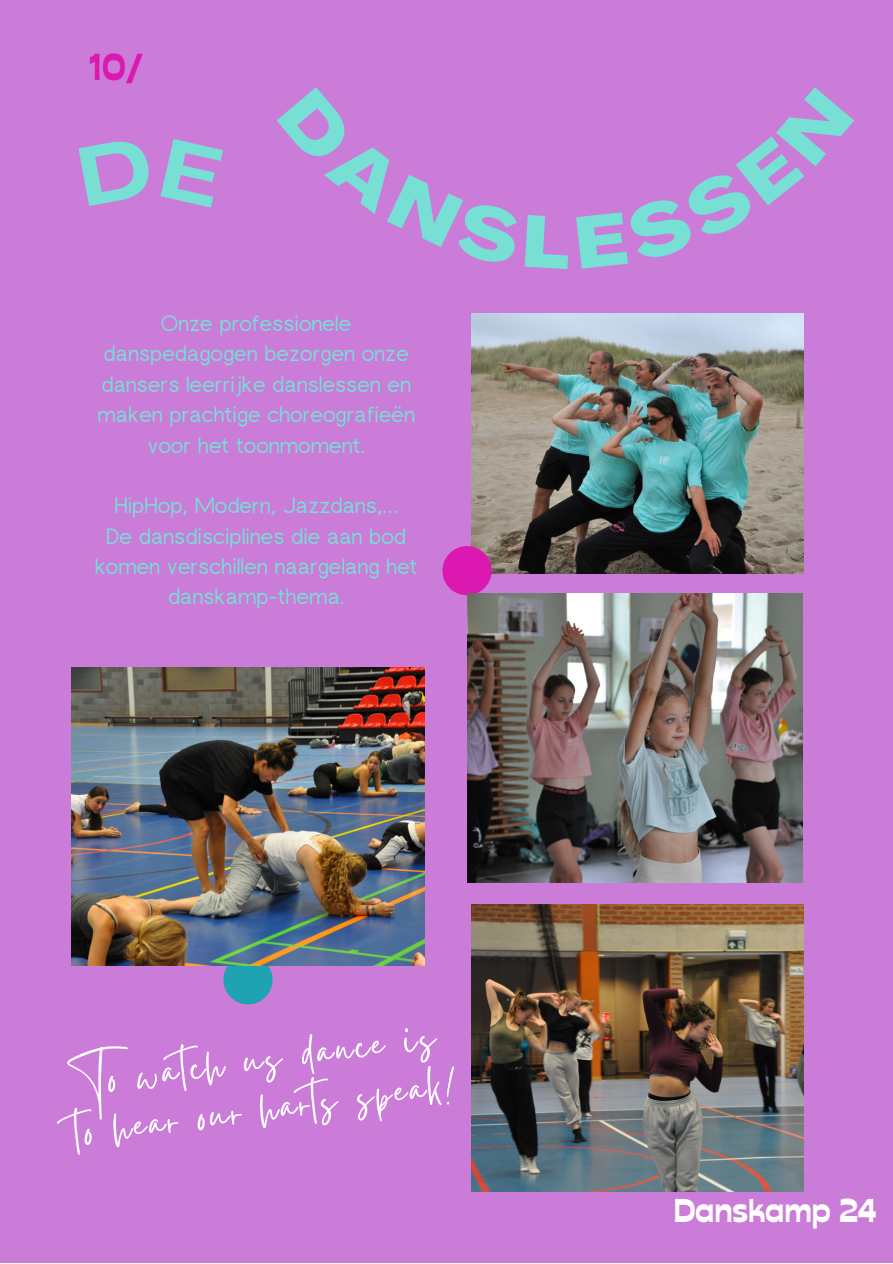
<style>
.page{position:relative;width:893px;height:1264px;background:#fff}
.page>*{position:absolute;margin:0;border:0;box-sizing:border-box;transform-origin:0 0}
.t1{font:55.5px "Gistesy";color:#fff}
.t2{font:800 37.5px "Stadio Deva";color:#db18b0}
.t3{font:800 33px "Stadio Deva";letter-spacing:-.015em;color:#fff}
.t4{font:22.35px/30.3px "rugratssans";color:#77dfd4;text-align:center}
</style>
<div class="page">
<div style="left:0;top:0;width:892px;height:1262px;background:#ca7cd8"></div>
<img style="left:471px;top:313px;width:332px;height:260px">
<svg style="left:223px;top:965px;width:49px;height:39px;background:#3a9db6"></svg>
<img style="left:72px;top:667px;width:353px;height:298px">
<svg style="left:442px;top:546px;width:49px;height:49px;background:#d32db2"></svg>
<img style="left:467px;top:594px;width:335px;height:289px">
<img style="left:471px;top:904px;width:332px;height:287px">
<p class="t2" style="left:89px;top:44px;width:56px">10/</p>
<p class="t4" style="left:97px;top:310px;width:319px">Onze professionele danspedagogen bezorgen onze dansers leerrijke danslessen en maken prachtige choreografieën voor het toonmoment.</p>
<p class="t4" style="left:114px;top:492px;width:285px">HipHop, Modern, Jazzdans,…</p>
<p class="t4" style="left:95px;top:523px;width:324px">De dansdisciplines die aan bod komen verschillen naargelang het danskamp-thema.</p>
<p class="t1" style="left:63px;top:1043px;width:372px;rotate:-7deg">To watch us dance is</p>
<p class="t1" style="left:69px;top:1092px;width:383px;rotate:-7deg">to hear our harts speak!</p>
<p class="t3" style="left:673px;top:1190px;width:205px">Danskamp 24</p>
</div>
